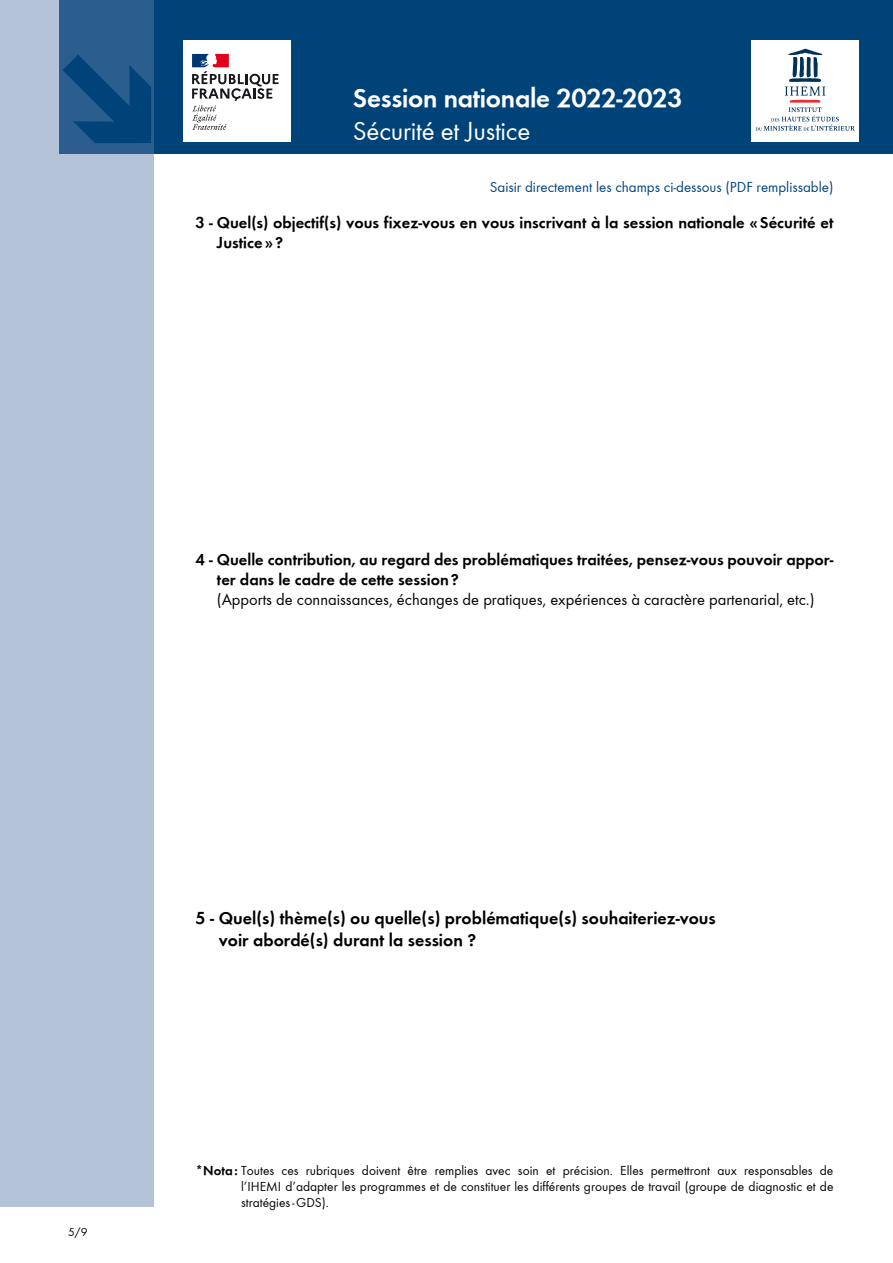
<style>
.page{position:relative;width:893px;height:1263px;background:#fff}
.page>*{position:absolute;margin:0;border:0;box-sizing:border-box;transform-origin:0 0}
.t1{font:700 27px "Function";letter-spacing:-.01em;color:#fff}
.t2{font:27px "Function";letter-spacing:-.01em;color:#fff}
.t3{font:700 18px/21.6px "Function";color:#000}
.t4{font:700 16.5px/19.8px "Function";color:#000}
.t5{font:16.5px "Function";color:#000}
.t6{font:15px "Function";color:#004379}
.t7{font:13.5px/16.2px "Function";color:#000;text-align:justify}
.t8{font:12px "Function";color:#000}
.s1{font-weight:700}
</style>
<div class="page">
<div style="left:60px;top:0;width:833px;height:153px;background:#004379"></div>
<div style="left:0;top:0;width:154px;height:1206px;background:#b5c3d8"></div>
<div style="left:183px;top:41px;width:108px;height:101px;background:#fff"></div>
<svg style="left:192px;top:54px;width:87px;height:76px"></svg>
<svg style="left:751px;top:40px;width:107px;height:102px;background:#e9ecef"></svg>
<svg style="left:59px;top:37px;width:117px;height:117px"></svg>
<h1 class="t1" style="left:353px;top:82px;width:331px">Session nationale 2022-2023</h1>
<h1 class="t2" style="left:353px;top:115px;width:179px">Sécurité et Justice</h1>
<p class="t6" style="left:490px;top:179px;width:345px">Saisir directement les champs ci-dessous (PDF remplissable)</p>
<p class="t4" style="left:217px;top:212px;width:618px;text-indent:-21px">3 - Quel(s) objectif(s) vous fixez-vous en vous inscrivant à la session nationale «Sécurité et<br>Justice»?</p>
<p class="t4" style="left:217px;top:550px;width:618px;text-indent:-21px">4 - Quelle contribution, au regard des problématiques traitées, pensez-vous pouvoir appor&shy;ter dans le cadre de cette session?</p>
<p class="t5" style="left:217px;top:590px;width:599px">(Apports de connaissances, échanges de pratiques, expériences à caractère partenarial, etc.)</p>
<p class="t8" style="left:68px;top:1225px;width:21px">5/9</p>
<h2 class="t3" style="left:219px;top:907px;width:498px;text-indent:-23px">5 - Quel(s) thème(s) ou quelle(s) problématique(s) souhaiteriez-vous voir abordé(s) durant la session ?</h2>
<p class="t7" style="left:241px;top:1162px;width:594px;text-indent:-46px"><span class="s1">*Nota:</span> Toutes ces rubriques doivent être remplies avec soin et précision. Elles permettront aux responsables de l’IHEMI d’adapter les programmes et de constituer les différents groupes de travail (groupe de diagnostic et de stratégies-GDS).</p>
</div>
